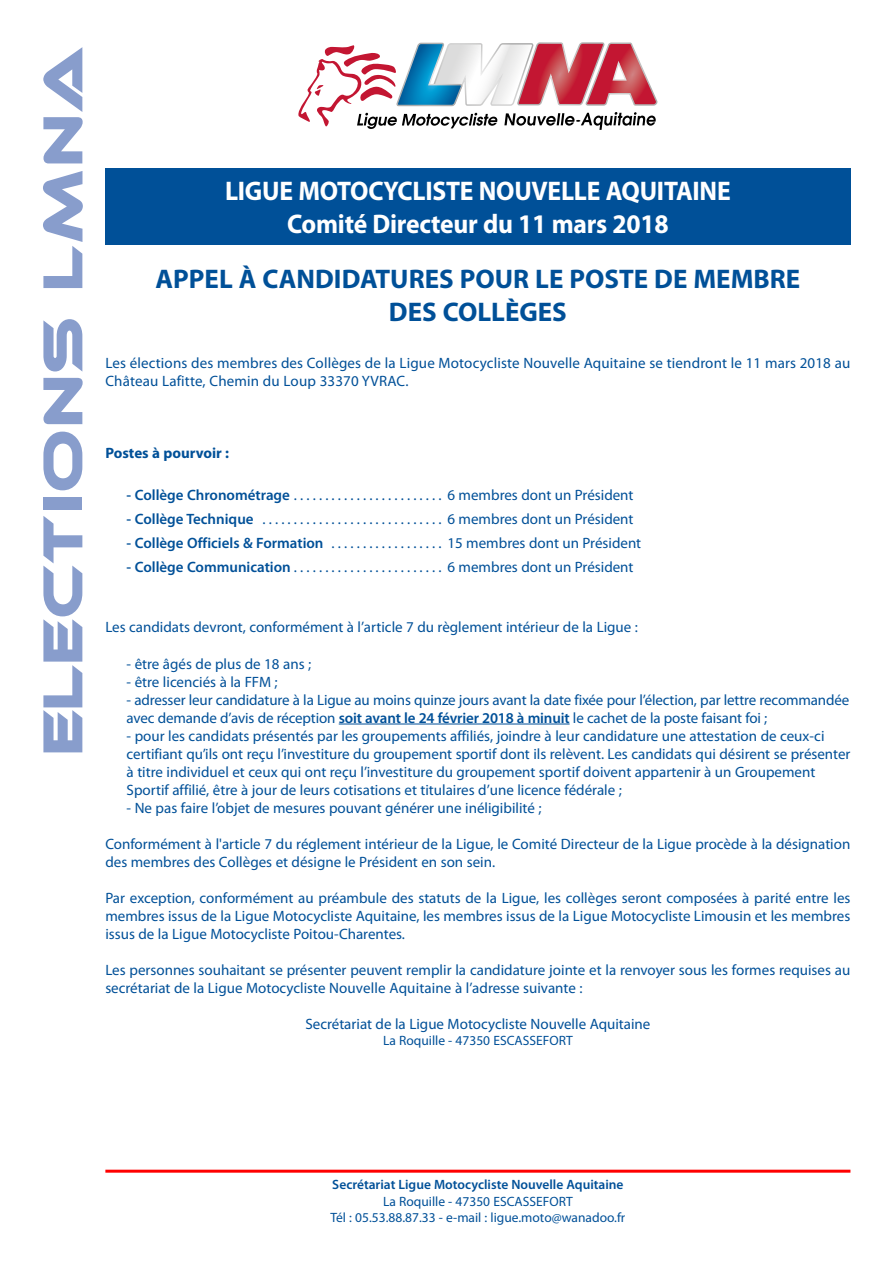
<style>
.page{position:relative;width:893px;height:1263px;background:#fff}
.page>*{position:absolute;margin:0;border:0;box-sizing:border-box;transform-origin:0 0}
.t1{font:54px "Ethnocentric";letter-spacing:.05em;color:#889dcc}
.t2{font:700 27px/32.4px "Myriad Pro";letter-spacing:-.01em;color:#fff;text-align:center;scale:.95 1}
.t3{font:700 27px/32.4px "Myriad Pro";color:#005098;text-align:center}
.t4{font:15px/18px "Myriad Pro";color:#005098}
.t5{font:600 15px "Myriad Pro";color:#005098}
.t6{font:700 15px "Myriad Pro";color:#005098}
.t7{font:13.5px/16.2px "Myriad Pro";color:#005098;text-align:center}
.t8{font:600 13.5px "Myriad Pro";color:#005098}
.s1{font-weight:600}
.s2{font-weight:400}
</style>
<div class="page">
<hr style="left:105px;top:1170px;width:745px;height:3px;background:#f00">
<svg style="left:298px;top:43px;width:359px;height:87px"></svg>
<hr style="left:339px;top:724px;width:231px;height:1px;background:#005098">
<div style="left:105px;top:168px;width:745px;height:77px;background:#005098"></div>
<h1 class="t1" style="left:35px;top:753px;width:708px;rotate:-90deg">elections LMna</h1>
<h2 class="t2" style="left:225px;top:174px;width:534px">LIGUE MOTOCYCLISTE NOUVELLE AQUITAINE<br>Comité Directeur du 11 mars 2018</h2>
<h2 class="t3" style="left:155px;top:262px;width:646px">APPEL À CANDIDATURES POUR LE POSTE DE MEMBRE<br>DES COLLÈGES</h2>
<p class="t4" style="left:105px;top:354px;width:746px">Les élections des membres des Collèges de la Ligue Motocycliste Nouvelle Aquitaine se tiendront le 11 mars 2018 au<br>Château Lafitte, Chemin du Loup 33370 YVRAC.</p>
<p class="t6" style="left:105px;top:444px;width:125px">Postes à pourvoir :</p>
<p class="t4" style="left:127px;top:486px;width:171px"><span class="s1">- Collège Chronométrage</span> .........................</p>
<p class="t4" style="left:447px;top:486px;width:188px">6 membres dont un Président</p>
<p class="t4" style="left:127px;top:510px;width:137px"><span class="s1">- Collège Technique</span> ..............................</p>
<p class="t4" style="left:447px;top:510px;width:188px">6 membres dont un Président</p>
<p class="t5" style="left:127px;top:534px;width:206px">- Collège Officiels &amp; Formation <span class="s2">...................</span></p>
<p class="t4" style="left:447px;top:534px;width:195px">15 membres dont un Président</p>
<p class="t4" style="left:127px;top:558px;width:169px"><span class="s1">- Collège Communication</span>.........................</p>
<p class="t4" style="left:447px;top:558px;width:188px">6 membres dont un Président</p>
<p class="t4" style="left:105px;top:618px;width:534px">Les candidats devront, conformément à l’article 7 du règlement intérieur de la Ligue :</p>
<p class="t4" style="left:127px;top:654px;width:186px">- être âgés de plus de 18 ans ;</p>
<p class="t4" style="left:127px;top:672px;width:153px">- être licenciés à la FFM ;</p>
<p class="t4" style="left:127px;top:690px;width:724px">- adresser leur candidature à la Ligue au moins quinze jours avant la date fixée pour l’élection, par lettre recommandée avec demande d’avis de réception <span class="s1">soit avant le 24 février 2018 à minuit</span> le cachet de la poste faisant foi ;</p>
<p class="t4" style="left:127px;top:726px;width:725px">- pour les candidats présentés par les groupements affiliés, joindre à leur candidature une attestation de ceux-ci certifiant qu’ils ont reçu l’investiture du groupement sportif dont ils relèvent. Les candidats qui désirent se présenter à titre individuel et ceux qui ont reçu l’investiture du groupement sportif doivent appartenir à un Groupement Sportif affilié, être à jour de leurs cotisations et titulaires d’une licence fédérale ;</p>
<p class="t4" style="left:127px;top:798px;width:416px">- Ne pas faire l’objet de mesures pouvant générer une inéligibilité ;</p>
<p class="t4" style="left:105px;top:834px;width:746px">Conformément à l'article 7 du réglement intérieur de la Ligue, le Comité Directeur de la Ligue procède à la désignation des membres des Collèges et désigne le Président en son sein.</p>
<p class="t4" style="left:105px;top:888px;width:747px;text-align:justify">Par exception, conformément au préambule des statuts de la Ligue, les collèges seront composées à parité entre les membres issus de la Ligue Motocycliste Aquitaine, les membres issus de la Ligue Motocycliste Limousin et les membres issus de la Ligue Motocycliste Poitou-Charentes.</p>
<p class="t4" style="left:105px;top:960px;width:746px">Les personnes souhaitant se présenter peuvent remplir la candidature jointe et la renvoyer sous les formes requises au secrétariat de la Ligue Motocycliste Nouvelle Aquitaine à l’adresse suivante :</p>
<p class="t4" style="left:305px;top:1014px;width:347px">Secrétariat de la Ligue Motocycliste Nouvelle Aquitaine</p>
<p class="t7" style="left:383px;top:1032px;width:191px">La Roquille - 47350 ESCASSEFORT</p>
<p class="t8" style="left:332px;top:1176px;width:293px">Secrétariat Ligue Motocycliste Nouvelle Aquitaine</p>
<p class="t7" style="left:330px;top:1193px;width:296px">La Roquille - 47350 ESCASSEFORT<br>Tél : 05.53.88.87.33 - e-mail : ligue.moto@wanadoo.fr</p>
</div>
